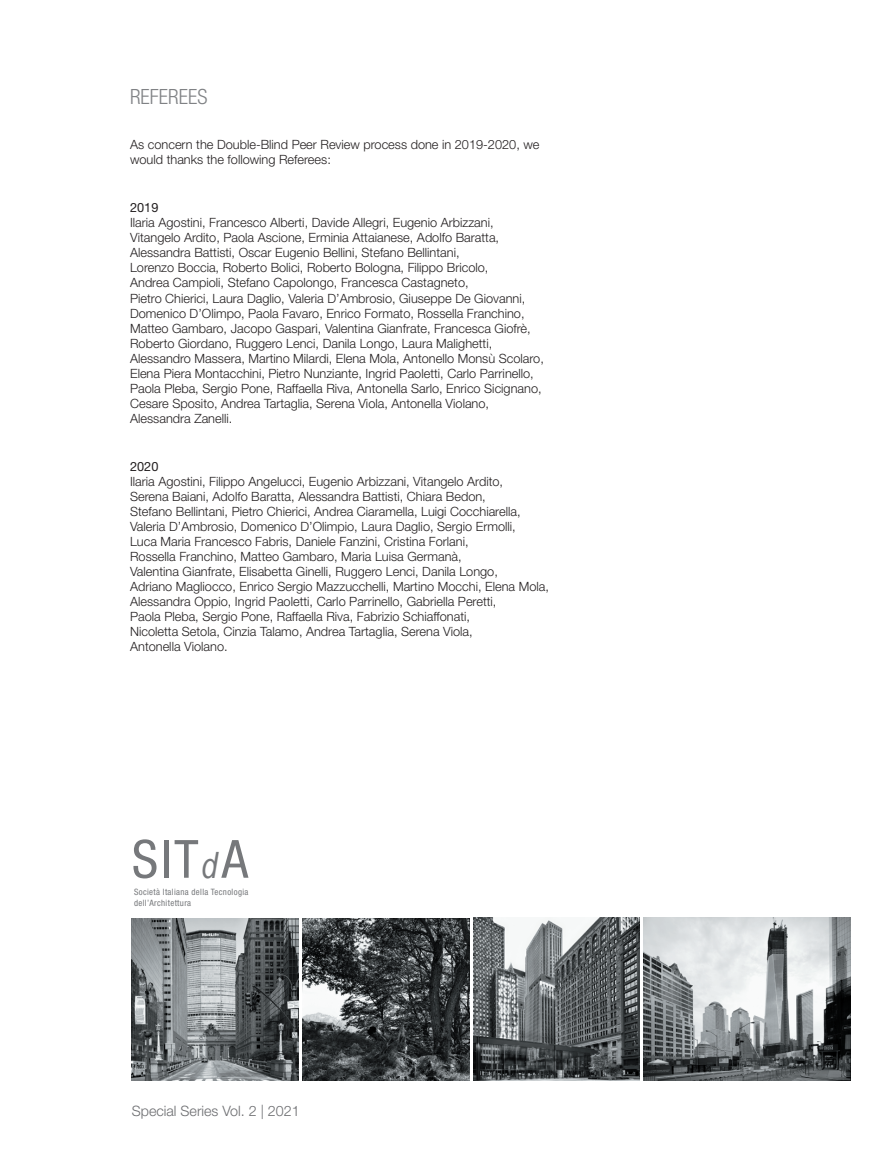
<style>
.page{position:relative;width:893px;height:1149px;background:#fff}
.page>*{position:absolute;margin:0;border:0;box-sizing:border-box;transform-origin:0 0}
.t1{font:condensed 52.65px "Helvetica Neue LT Std";color:#76787b}
.t2{font:300 condensed 21px "Helvetica Neue LT Std";color:#808285}
.t3{font:300 14.25px "Helvetica Neue LT Std";color:#6c6d70}
.t4{font:300 12.75px/15px "Helvetica Neue LT Std";color:#231f20}
.t5{font:12.75px "Helvetica Neue LT Std";color:#231f20}
.t6{font:condensed 8.85px/10.5px "Helvetica Neue LT Std";letter-spacing:.04em;color:#76787b}
.s1{font-family:"Arial Narrow";font-style:italic;font-stretch:normal;font-size:36.3px}
</style>
<div class="page">
<img style="left:132px;top:918px;width:166px;height:162px">
<img style="left:303px;top:918px;width:166px;height:162px">
<img style="left:474px;top:917px;width:165px;height:163px">
<img style="left:644px;top:917px;width:206px;height:163px">
<h2 class="t2" style="left:130px;top:85px;width:79px">REFEREES</h2>
<p class="t4" style="left:130px;top:137px;width:411px">As concern the Double-Blind Peer Review process done in 2019-2020, we would thanks the following Referees:</p>
<p class="t5" style="left:130px;top:200px;width:30px">2019</p>
<p class="t4" style="left:130px;top:215px;width:415px">Ilaria Agostini, Francesco Alberti, Davide Allegri, Eugenio Arbizzani, Vitangelo Ardito, Paola Ascione, Erminia Attaianese, Adolfo Baratta, Alessandra Battisti, Oscar Eugenio Bellini, Stefano Bellintani,<br>Lorenzo Boccia, Roberto Bolici, Roberto Bologna, Filippo Bricolo,<br>Andrea Campioli, Stefano Capolongo, Francesca Castagneto,<br>Pietro Chierici, Laura Daglio, Valeria D’Ambrosio, Giuseppe De Giovanni, Domenico D’Olimpo, Paola Favaro, Enrico Formato, Rossella Franchino, Matteo Gambaro, Jacopo Gaspari, Valentina Gianfrate, Francesca Giofrè, Roberto Giordano, Ruggero Lenci, Danila Longo, Laura Malighetti, Alessandro Massera, Martino Milardi, Elena Mola, Antonello Monsù Scolaro, Elena Piera Montacchini, Pietro Nunziante, Ingrid Paoletti, Carlo Parrinello, Paola Pleba, Sergio Pone, Raffaella Riva, Antonella Sarlo, Enrico Sicignano, Cesare Sposito, Andrea Tartaglia, Serena Viola, Antonella Violano, Alessandra Zanelli.</p>
<p class="t5" style="left:130px;top:458px;width:30px">2020</p>
<p class="t4" style="left:130px;top:473px;width:420px">Ilaria Agostini, Filippo Angelucci, Eugenio Arbizzani, Vitangelo Ardito,<br>Serena Baiani, Adolfo Baratta, Alessandra Battisti, Chiara Bedon,<br>Stefano Bellintani, Pietro Chierici, Andrea Ciaramella, Luigi Cocchiarella, Valeria D’Ambrosio, Domenico D’Olimpio, Laura Daglio, Sergio Ermolli,<br>Luca Maria Francesco Fabris, Daniele Fanzini, Cristina Forlani,<br>Rossella Franchino, Matteo Gambaro, Maria Luisa Germanà,<br>Valentina Gianfrate, Elisabetta Ginelli, Ruggero Lenci, Danila Longo,<br>Adriano Magliocco, Enrico Sergio Mazzucchelli, Martino Mocchi, Elena Mola, Alessandra Oppio, Ingrid Paoletti, Carlo Parrinello, Gabriella Peretti,<br>Paola Pleba, Sergio Pone, Raffaella Riva, Fabrizio Schiaffonati,<br>Nicoletta Setola, Cinzia Talamo, Andrea Tartaglia, Serena Viola,<br>Antonella Violano.</p>
<h1 class="t1" style="left:132px;top:828px;width:118px">SIT<span class="s1">d</span>A</h1>
<p class="t6" style="left:134px;top:886px;width:116px">Società Italiana della Tecnologia dell’Architettura</p>
<p class="t3" style="left:132px;top:1102px;width:169px">Special Series Vol. 2 | 2021</p>
</div>
